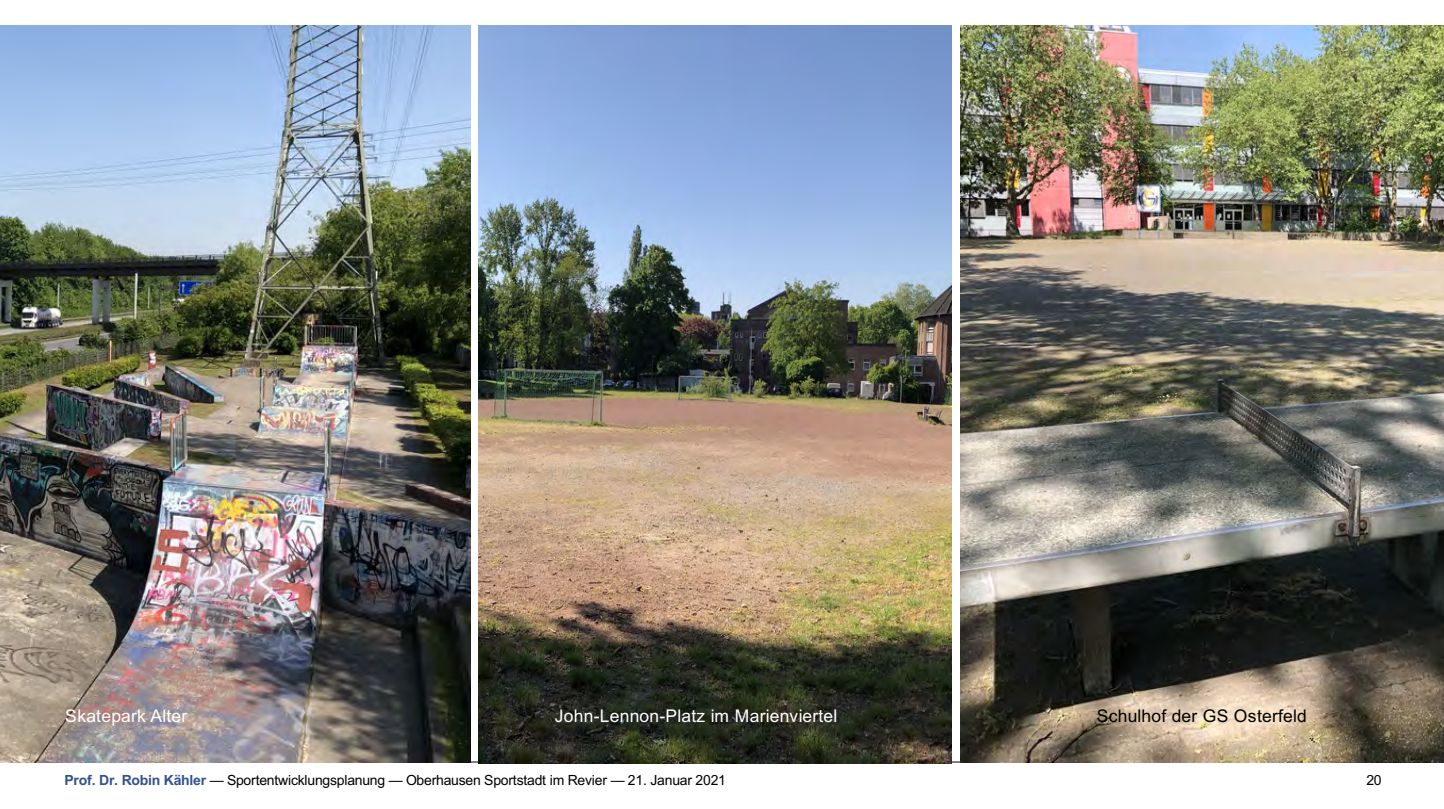
<style>
.page{position:relative;width:1444px;height:809px;background:#fff}
.page>*{position:absolute;margin:0;border:0;box-sizing:border-box;transform-origin:0 0}
.t1{font:17.5px "Arial";letter-spacing:.015em;color:#fff}
.t2{font:17.5px "Arial";letter-spacing:.015em;color:#000}
.t3{font:14px "Arial";letter-spacing:-.02em;color:#000}
.s1{font-weight:700;color:#33528d}
</style>
<div class="page">
<hr style="left:64px;top:761px;width:1315px;height:1px;background:#000">
<img style="left:479px;top:25px;width:472px;height:738px">
<img style="left:960px;top:25px;width:484px;height:737px">
<img style="left:0;top:25px;width:470px;height:737px">
<p class="t1" style="left:65px;top:703px;width:123px">Skatepark Alter</p>
<p class="t1" style="left:555px;top:703px;width:284px">John-Lennon-Platz im Marienviertel</p>
<p class="t2" style="left:1096px;top:703px;width:211px">Schulhof der GS Osterfeld</p>
<p class="t3" style="left:65px;top:770px;width:663px"><span class="s1">Prof. Dr. Robin Kähler</span> — Sportentwicklungsplanung — Oberhausen Sportstadt im Revier — 21. Januar 2021</p>
<p class="t3" style="left:1366px;top:770px;width:17px">20</p>
</div>
